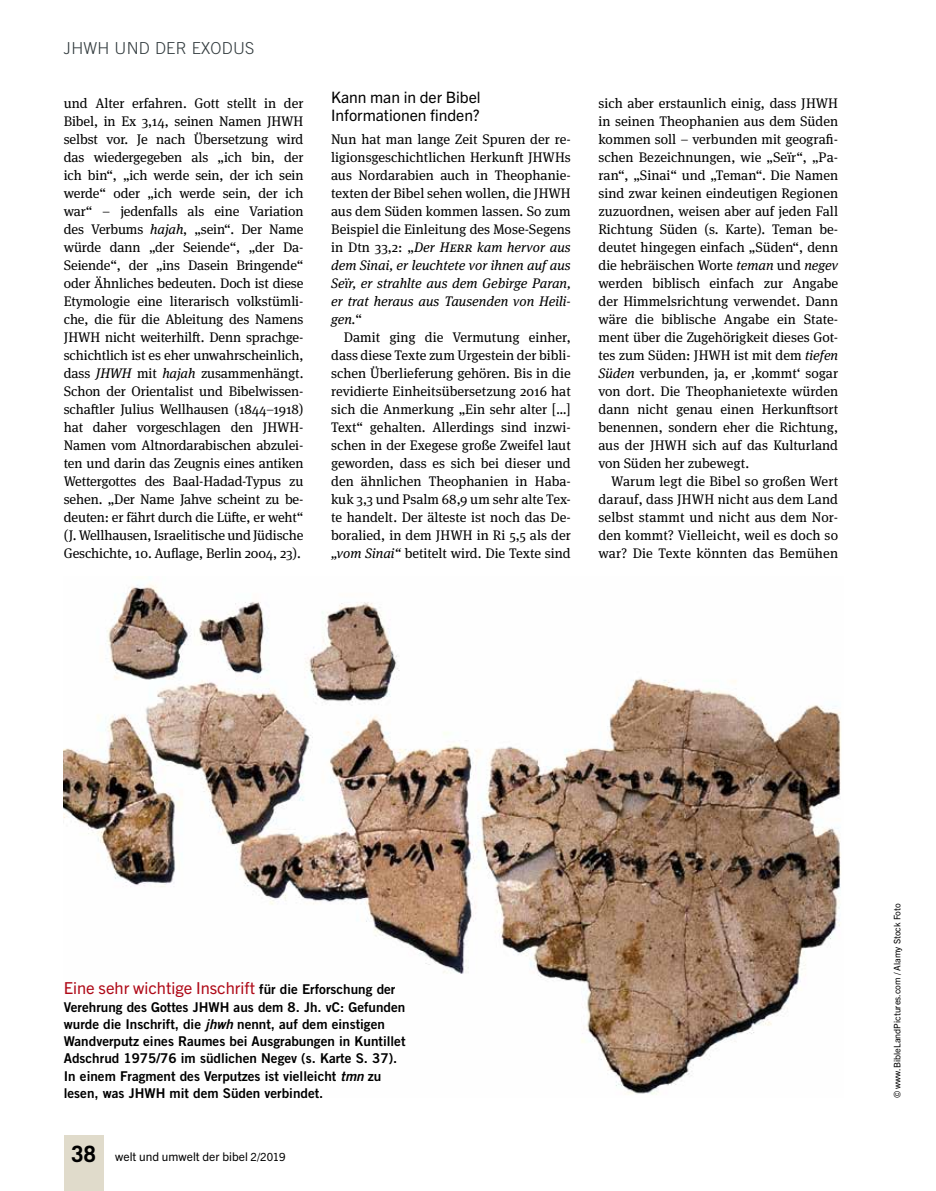
<style>
.page{position:relative;width:936px;height:1191px;background:#fff}
.page>*{position:absolute;margin:0;border:0;box-sizing:border-box;transform-origin:0 0}
.t1{font:16.5px "Trade Gothic Next LT Pro Rg 2";color:#af0917}
.t2{font:300 16.5px "Trade Gothic LT Std";letter-spacing:.015em;color:#333c3f}
.t3{font:15.75px/18px "Trade Gothic Next LT Pro Rg 2";color:#000}
.t4{font:13.8px/18px "Meta Serif OT Book 2";color:#000;text-align:justify}
.t5{font:13.8px/18px "Meta Serif OT Book Italic 2";color:#000;text-align:justify}
.t6{font:13.5px/17.2px "Trade Gothic LT Std Bd 22";color:#000}
.t7{font:12px "Trade Gothic Next LT Pro Rg 2";color:#000}
.t8{font:9px "Trade Gothic Next LT Pro Rg 2";color:#000}
.s1{font-family:"Meta Serif OT Book Italic 2"}
.s2{font-family:"Meta Serif OT Book 2"}
.s3{font-family:"Trade Gothic LT Std Bd 22";font-size:13.5px;color:#000}
.s4{font-family:"Trade Gothic LT Std Bd 2 Obl"}
.s5{font-family:"Trade Gothic LT Std";font-weight:700;font-size:22.5px}
.s6{font-size:11.25px}
</style>
<div class="page">
<img style="left:64px;top:584px;width:777px;height:511px">
<div style="left:64px;top:1135px;width:39px;height:56px;background:#e0dbcb"></div>
<p class="t2" style="left:64px;top:39px;width:192px">JHWH UND DER EXODUS</p>
<p class="t4" style="left:64px;top:94px;width:241px">und Alter erfahren. Gott stellt in der Bibel, in Ex 3,14, seinen Namen JHWH selbst vor. Je nach Übersetzung wird das wiedergegeben als „ich bin, der ich bin“, „ich werde sein, der ich sein werde“ oder „ich werde sein, der ich war“ – jedenfalls als eine Variation des Verbums <span class="s1">hajah</span>, „sein“. Der Name würde dann „der Seiende“, „der Da-Seiende“, der „ins Dasein Bringende“ oder Ähnliches bedeuten. Doch ist diese Etymologie eine literarisch volkstümli&shy;che, die für die Ableitung des Namens JHWH nicht weiterhilft. Denn sprachge&shy;schichtlich ist es eher unwahrscheinlich, dass <span class="s1">JHWH</span> mit <span class="s1">hajah</span> zusammenhängt.<br>Schon der Orientalist und Bibelwissen&shy;schaftler Julius Wellhausen (1844–1918) hat daher vorgeschlagen den JHWH-Namen vom Altnordarabischen abzulei&shy;ten und darin das Zeugnis eines antiken Wettergottes des Baal-Hadad-Typus zu sehen. „Der Name Jahve scheint zu be&shy;deuten: er fährt durch die Lüfte, er weht“ (J. Wellhausen, Israelitische und Jüdische Geschichte, 10. Auflage, Berlin 2004, 23).</p>
<p class="t3" style="left:331px;top:87px;width:151px">Kann man in der Bibel<br>Informationen finden?</p>
<p class="t4" style="left:331px;top:130px;width:241px">Nun hat man lange Zeit Spuren der re&shy;ligionsgeschichtlichen Herkunft JHWHs aus Nordarabien auch in Theophanie&shy;texten der Bibel sehen wollen, die JHWH aus dem Süden kommen lassen. So zum Beispiel die Einleitung des Mose-Segens</p>
<p class="t5" style="left:331px;top:238px;width:241px"><span class="s2">in Dtn 33,2: „</span>Der Herr kam hervor aus dem Sinai, er leuchtete vor ihnen auf aus Seïr, er strahlte aus dem Gebirge Paran, er trat heraus aus Tausenden von Heili&shy;gen.<span class="s2">“</span></p>
<p class="t4" style="left:331px;top:328px;width:241px;text-indent:13px">Damit ging die Vermutung einher, dass diese Texte zum Urgestein der bibli&shy;schen Überlieferung gehören. Bis in die revidierte Einheitsübersetzung 2016 hat sich die Anmerkung „Ein sehr alter […] Text“ gehalten. Allerdings sind inzwi&shy;schen in der Exegese große Zweifel laut geworden, dass es sich bei dieser und den ähnlichen Theophanien in Haba&shy;kuk 3,3 und Psalm 68,9 um sehr alte Tex&shy;te handelt. Der älteste ist noch das De&shy;boralied, in dem JHWH in Ri 5,5 als der <span class="s1">„vom Sinai“</span> betitelt wird. Die Texte sind</p>
<p class="t4" style="left:598px;top:94px;width:241px">sich aber erstaunlich einig, dass JHWH in seinen Theophanien aus dem Süden kommen soll – verbunden mit geografi&shy;schen Bezeichnungen, wie „Seïr“, „Pa&shy;ran“, „Sinai“ und „Teman“. Die Namen sind zwar keinen eindeutigen Regionen zuzuordnen, weisen aber auf jeden Fall Richtung Süden (s. Karte). Teman be&shy;deutet hingegen einfach „Süden“, denn die hebräischen Worte <span class="s1">teman</span> und <span class="s1">negev </span>werden biblisch einfach zur Angabe der Himmelsrichtung verwendet. Dann wäre die biblische Angabe ein State&shy;ment über die Zugehörigkeit dieses Got&shy;tes zum Süden: JHWH ist mit dem <span class="s1">tiefen Süden</span> verbunden, ja, er ‚kommt‘ sogar von dort. Die Theophanietexte würden dann nicht genau einen Herkunftsort benennen, sondern eher die Richtung, aus der JHWH sich auf das Kulturland von Süden her zubewegt.</p>
<p class="t4" style="left:598px;top:472px;width:241px;text-indent:13px">Warum legt die Bibel so großen Wert darauf, dass JHWH nicht aus dem Land selbst stammt und nicht aus dem Nor&shy;den kommt? Vielleicht, weil es doch so war? Die Texte könnten das Bemühen</p>
<p class="t1" style="left:64px;top:976px;width:333px">Eine sehr wichtige Inschrift <span class="s3">für die Erforschung der</span></p>
<p class="t6" style="left:64px;top:997px;width:343px">Verehrung des Gottes JHWH aus dem 8. Jh. vC: Gefunden wurde die Inschrift, die <span class="s4">jhwh</span> nennt, auf dem einstigen Wandverputz eines Raumes bei Ausgrabungen in Kuntillet Adschrud 1975/76 im südlichen Negev (s. Karte S. 37).<br>In einem Fragment des Verputzes ist vielleicht <span class="s4">tmn</span> zu lesen, was JHWH mit dem Süden verbindet.</p>
<p class="t7" style="left:71px;top:1148px;width:216px"><span class="s5">38</span> welt und umwelt der bibel <span class="s6">2/2019</span></p>
<p class="t8" style="left:890px;top:1098px;width:196px;rotate:-90deg">© www.BibleLandPictures.com / Alamy Stock Foto</p>
</div>
